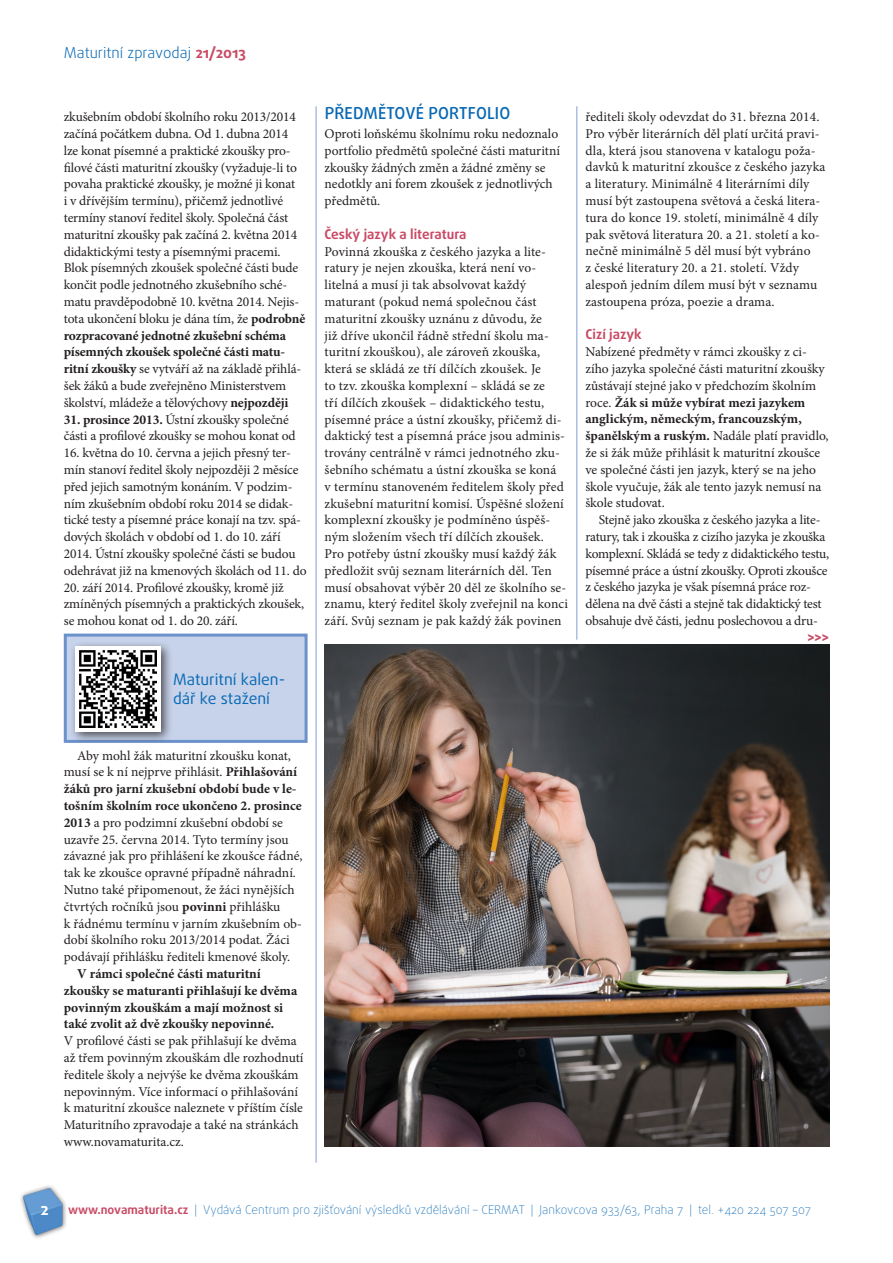
<style>
.page{position:relative;width:893px;height:1263px;background:#fff}
.page>*{position:absolute;margin:0;border:0;box-sizing:border-box;transform-origin:0 0}
.t1{font:500 16.5px "Daxline Pro";letter-spacing:.01em;color:#0768b4}
.t2{font:700 16.5px "Daxline Pro";color:#fff}
.t3{font:15.75px/18.9px "Daxline Pro";color:#0768b4}
.t4{font:300 15px "Daxline Pro";color:#0768b4}
.t5{font:13.5px/16.8px "Minion Pro";letter-spacing:-.005em;color:#231f20}
.t6{font:700 13.5px/16.8px "Minion Pro";color:#231f20}
.t7{font:700 13.5px "Daxline Pro";color:#c94b65}
.t8{font:800 13.5px "Daxline Pro";color:#c94b65}
.t9{font:100 12px "Daxline Pro";color:#0768b4}
.s1{font-weight:700;color:#c94b65}
.s2{font-weight:700}
</style>
<div class="page">
<div style="left:65px;top:635px;width:241px;height:106px;background:#c7d3eb"></div>
<div style="left:64px;top:634px;width:244px;height:109px;border:3px solid #6b92cb"></div>
<div style="left:69px;top:640px;width:103px;height:103px;background:#231f20;opacity:.75"></div>
<div style="left:75px;top:646px;width:86px;height:86px;background:#fff"></div>
<svg style="left:79px;top:650px;width:78px;height:78px"></svg>
<img style="left:80px;top:651px;width:76px;height:76px">
<hr style="left:316px;top:106px;width:1px;height:1056px;background:#81a0d3">
<hr style="left:576px;top:106px;width:1px;height:534px;background:#81a0d3">
<img style="left:325px;top:645px;width:504px;height:502px">
<img style="left:20px;top:1185px;width:46px;height:54px">
<p class="t4" style="left:64px;top:43px;width:184px">Maturitní zpravodaj <span class="s1">21/2013</span></p>
<p class="t5" style="left:64px;top:109px;width:243px">zkušebním období školního roku 2013/2014 začíná počátkem dubna. Od 1. dubna 2014 lze konat písemné a praktické zkoušky pro&shy;filové části maturitní zkoušky (vyžaduje-li to povaha praktické zkoušky, je možné ji konat<br>i v dřívějším termínu), přičemž jednotlivé termíny stanoví ředitel školy. Společná část maturitní zkoušky pak začíná 2. května 2014 didaktickými testy a písemnými pracemi.<br>Blok písemných zkoušek společné části bude končit podle jednotného zkušebního sché&shy;matu pravděpodobně 10. května 2014. Nejis&shy;tota ukončení bloku je dána tím, že <span class="s2">podrobně rozpracované jednotné zkušební schéma písemných zkoušek společné části matu&shy;ritní zkoušky</span> se vytváří až na základě přihlá&shy;šek žáků a bude zveřejněno Ministerstvem školství, mládeže a tělovýchovy <span class="s2">nejpozději</span></p>
<p class="t5" style="left:64px;top:411px;width:233px"><span class="s2">31. prosince 2013.</span> Ústní zkoušky společné části a profilové zkoušky se mohou konat od</p>
<p class="t5" style="left:64px;top:444px;width:244px">16. května do 10. června a jejich přesný ter&shy;mín stanoví ředitel školy nejpozději 2 měsíce před jejich samotným konáním. V podzim&shy;ním zkušebním období roku 2014 se didak&shy;tické testy a písemné práce konají na tzv. spá&shy;dových školách v období od 1. do 10. září 2014. Ústní zkoušky společné části se budou odehrávat již na kmenových školách od 11. do</p>
<p class="t5" style="left:64px;top:579px;width:242px">20. září 2014. Profilové zkoušky, kromě již zmíněných písemných a praktických zkoušek, se mohou konat od 1. do 20. září.</p>
<p class="t3" style="left:173px;top:670px;width:114px">Maturitní kalen&shy;dář ke stažení</p>
<p class="t1" style="left:325px;top:102px;width:187px">PŘEDMĚTOVÉ PORTFOLIO</p>
<p class="t5" style="left:325px;top:125px;width:237px">Oproti loňskému školnímu roku nedoznalo portfolio předmětů společné části maturitní zkoušky žádných změn a žádné změny se nedotkly ani forem zkoušek z jednotlivých předmětů.</p>
<p class="t7" style="left:325px;top:225px;width:143px">Český jazyk a literatura</p>
<p class="t5" style="left:325px;top:243px;width:245px">Povinná zkouška z českého jazyka a lite&shy;ratury je nejen zkouška, která není vo&shy;litelná a musí ji tak absolvovat každý maturant (pokud nemá společnou část maturitní zkoušky uznánu z důvodu, že<br>již dříve ukončil řádně střední školu ma&shy;turitní zkouškou), ale zároveň zkouška, která se skládá ze tří dílčích zkoušek. Je<br>to tzv. zkouška komplexní – skládá se ze<br>tří dílčích zkoušek – didaktického testu, písemné práce a ústní zkoušky, přičemž di&shy;daktický test a písemná práce jsou adminis&shy;trovány centrálně v rámci jednotného zku&shy;šebního schématu a ústní zkouška se koná<br>v termínu stanoveném ředitelem školy před zkušební maturitní komisí. Úspěšné složení komplexní zkoušky je podmíněno úspěš&shy;ným složením všech tří dílčích zkoušek.<br>Pro potřeby ústní zkoušky musí každý žák předložit svůj seznam literárních děl. Ten musí obsahovat výběr 20 děl ze školního se&shy;znamu, který ředitel školy zveřejnil na konci září. Svůj seznam je pak každý žák povinen</p>
<p class="t5" style="left:585px;top:108px;width:242px">řediteli školy odevzdat do 31. března 2014.<br>Pro výběr literárních děl platí určitá pravi&shy;dla, která jsou stanovena v katalogu poža&shy;davků k maturitní zkoušce z českého jazyka a literatury. Minimálně 4 literárními díly musí být zastoupena světová a česká litera&shy;tura do konce 19. století, minimálně 4 díly pak světová literatura 20. a 21. století a ko&shy;nečně minimálně 5 děl musí být vybráno<br>z české literatury 20. a 21. století. Vždy alespoň jedním dílem musí být v seznamu zastoupena próza, poezie a drama.</p>
<p class="t7" style="left:585px;top:326px;width:58px">Cizí jazyk</p>
<p class="t5" style="left:585px;top:344px;width:245px">Nabízené předměty v rámci zkoušky z ci&shy;zího jazyka společné části maturitní zkoušky zůstávají stejné jako v předchozím školním roce. <span class="s2">Žák si může vybírat mezi jazykem anglickým, německým, francouzským, španělským a ruským.</span> Nadále platí pravidlo, že si žák může přihlásit k maturitní zkoušce ve společné části jen jazyk, který se na jeho škole vyučuje, žák ale tento jazyk nemusí na škole studovat.</p>
<p class="t5" style="left:585px;top:511px;width:245px;text-indent:14px">Stejně jako zkouška z českého jazyka a lite&shy;ratury, tak i zkouška z cizího jazyka je zkouška komplexní. Skládá se tedy z didaktického testu, písemné práce a ústní zkoušky. Oproti zkoušce z českého jazyka je však písemná práce roz&shy;dělena na dvě části a stejně tak didaktický test obsahuje dvě části, jednu poslechovou a dru-</p>
<p class="t8" style="left:807px;top:628px;width:23px">&gt;&gt;&gt;</p>
<p class="t5" style="left:64px;top:747px;width:240px;text-indent:14px">Aby mohl žák maturitní zkoušku konat, musí se k ní nejprve přihlásit. <span class="s2">Přihlašování žáků pro jarní zkušební období bude v le&shy;tošním školním roce ukončeno 2. prosince 2013</span> a pro podzimní zkušební období se uzavře 25. června 2014. Tyto termíny jsou závazné jak pro přihlášení ke zkoušce řádné, tak ke zkoušce opravné případně náhradní.<br>Nutno také připomenout, že žáci nynějších čtvrtých ročníků jsou <span class="s2">povinni</span> přihlášku<br>k řádnému termínu v jarním zkušebním ob&shy;dobí školního roku 2013/2014 podat. Žáci podávají přihlášku řediteli kmenové školy.</p>
<p class="t6" style="left:64px;top:965px;width:235px;text-indent:14px">V rámci společné části maturitní zkoušky se maturanti přihlašují ke dvěma povinným zkouškám a mají možnost si také zvolit až dvě zkoušky nepovinné.</p>
<p class="t5" style="left:64px;top:1032px;width:241px">V profilové části se pak přihlašují ke dvěma až třem povinným zkouškám dle rozhodnutí ředitele školy a nejvýše ke dvěma zkouškám nepovinným. Více informací o přihlašování k maturitní zkoušce naleznete v příštím čísle Maturitního zpravodaje a také na stránkách www.novamaturita.cz.</p>
<p class="t2" style="left:40px;top:1198px;width:10px">2</p>
<p class="t9" style="left:68px;top:1202px;width:744px"><span class="s1">www.novamaturita.cz</span> | Vydává Centrum pro zjišťování výsledků vzdělávání – CERMAT | Jankovcova 933/63, Praha 7 | tel. +420 224 507 507</p>
</div>
